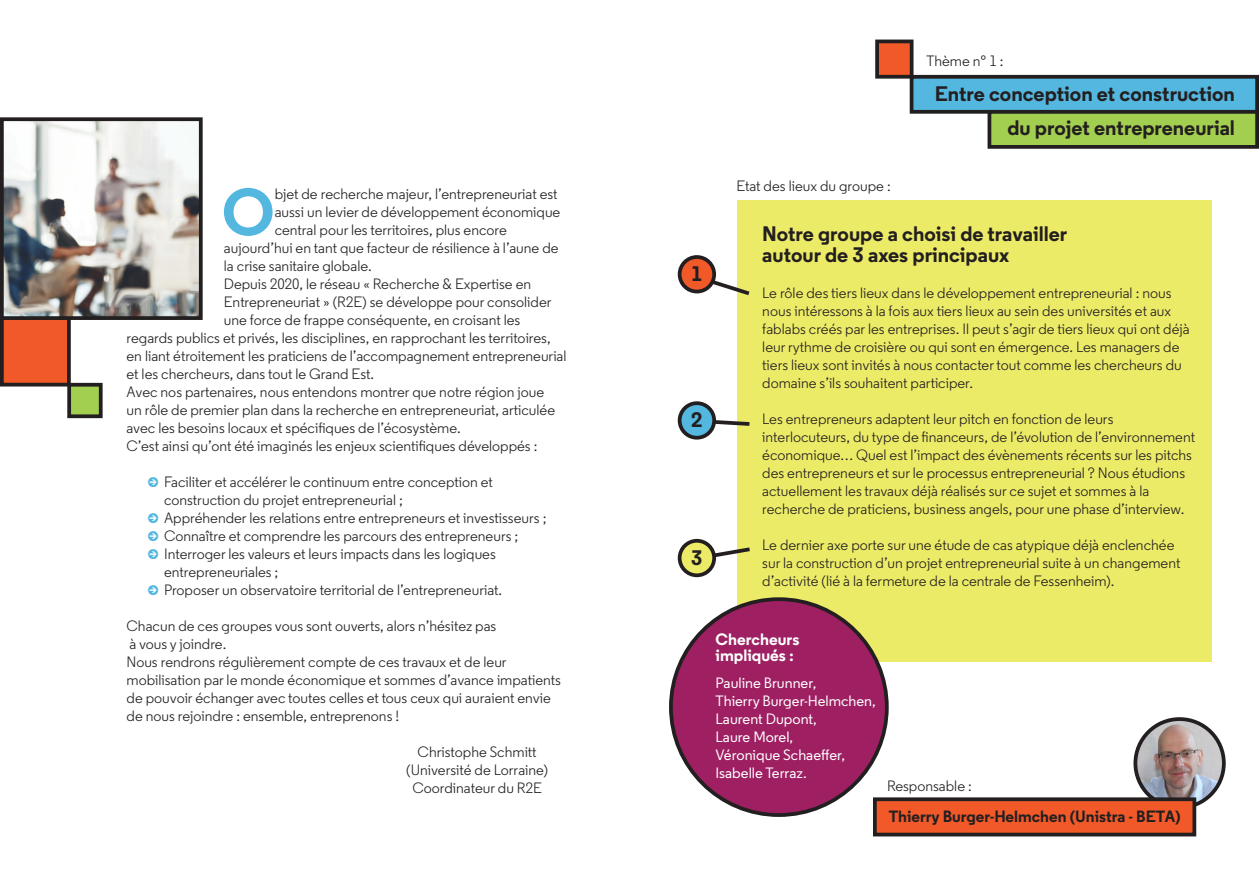
<style>
.page{position:relative;width:1259px;height:893px;background:#fff}
.page>*{position:absolute;margin:0;border:0;box-sizing:border-box;transform-origin:0 0}
.t1{font:700 66.45px "Regular";color:#54b7df}
.t2{font:700 21px "Regular";color:#231f20}
.t3{font:700 16.5px/16.5px "Regular";color:#fff}
.t4{font:700 16.35px "Regular";color:#231f20}
.t5{font:15px/18px "Regular";color:#231f20}
.t6{font:500 15px "Regular";color:#fff}
</style>
<div class="page">
<img style="left:1135px;top:719px;width:88px;height:88px;border-radius:44px">
<div style="left:1133px;top:717px;width:92px;height:92px;border:4px solid #231f20;border-radius:50%"></div>
<div style="left:737px;top:200px;width:474px;height:462px;background:#eceb68"></div>
<div style="left:911px;top:77px;width:346px;height:35px;background:#54b7df"></div>
<div style="left:909px;top:75px;width:350px;height:39px;border:4px solid #231f20"></div>
<div style="left:671px;top:599px;width:216px;height:216px;background:#9e1f62;border-radius:50%"></div>
<div style="left:877px;top:41px;width:34px;height:36px;background:#f15929"></div>
<div style="left:875px;top:40px;width:38px;height:39px;border:4px solid #231f20"></div>
<div style="left:2px;top:318px;width:67px;height:67px;background:#f15929"></div>
<div style="left:0;top:316px;width:71px;height:70px;border:4px solid #231f20"></div>
<div style="left:69px;top:385px;width:32px;height:31px;background:#a3cf50"></div>
<div style="left:67px;top:383px;width:36px;height:35px;border:4px solid #231f20"></div>
<div style="left:989px;top:112px;width:268px;height:35px;background:#a3cf50"></div>
<div style="left:987px;top:110px;width:272px;height:39px;border:4px solid #231f20"></div>
<img style="left:5px;top:122px;width:193px;height:193px">
<div style="left:0;top:117px;width:203px;height:203px;border:4px solid #231f20"></div>
<div style="left:679px;top:257px;width:35px;height:35px;background:#f15929;border-radius:50%"></div>
<div style="left:678px;top:255px;width:38px;height:38px;border:4px solid #231f20;border-radius:50%"></div>
<div style="left:679px;top:541px;width:35px;height:34px;background:#eceb68;border-radius:50%"></div>
<div style="left:678px;top:539px;width:38px;height:38px;border:4px solid #231f20;border-radius:50%"></div>
<div style="left:679px;top:403px;width:35px;height:35px;background:#54b7df;border-radius:50%"></div>
<div style="left:678px;top:401px;width:38px;height:39px;border:4px solid #231f20;border-radius:50%"></div>
<svg style="left:707px;top:277px;width:43px;height:19px"></svg>
<svg style="left:710px;top:545px;width:40px;height:15px"></svg>
<svg style="left:711px;top:418px;width:39px;height:10px"></svg>
<div style="left:875px;top:799px;width:319px;height:36px;background:#f15929"></div>
<div style="left:873px;top:797px;width:323px;height:39px;border:4px solid #231f20"></div>
<p class="t1" style="left:222px;top:169px;width:54px">O</p>
<p class="t5" style="left:275px;top:185px;width:284px">bjet de recherche majeur, l’entrepreneuriat est</p>
<p class="t5" style="left:275px;top:203px;width:287px">aussi un levier de développement économique</p>
<p class="t5" style="left:275px;top:221px;width:234px">central pour les territoires, plus encore</p>
<p class="t5" style="left:224px;top:239px;width:336px">aujourd’hui en tant que facteur de résilience à l’aune de</p>
<p class="t5" style="left:224px;top:257px;width:149px">la crise sanitaire globale.</p>
<p class="t5" style="left:224px;top:275px;width:309px">Depuis 2020, le réseau « Recherche &amp; Expertise en</p>
<p class="t5" style="left:224px;top:293px;width:329px">Entrepreneuriat » (R2E) se développe pour consolider</p>
<p class="t5" style="left:224px;top:311px;width:298px">une force de frappe conséquente, en croisant les</p>
<p class="t5" style="left:126px;top:329px;width:426px">regards publics et privés, les disciplines, en rapprochant les territoires,</p>
<p class="t5" style="left:126px;top:347px;width:441px">en liant étroitement les praticiens de l’accompagnement entrepreneurial</p>
<p class="t5" style="left:126px;top:365px;width:249px">et les chercheurs, dans tout le Grand Est.</p>
<p class="t5" style="left:126px;top:383px;width:430px">Avec nos partenaires, nous entendons montrer que notre région joue un rôle de premier plan dans la recherche en entrepreneuriat, articulée avec les besoins locaux et spécifiques de l’écosystème.</p>
<p class="t5" style="left:126px;top:437px;width:412px">C’est ainsi qu’ont été imaginés les enjeux scientifiques développés :</p>
<p class="t5" style="left:164px;top:473px;width:330px">Faciliter et accélérer le continuum entre conception et construction du projet entrepreneurial ;</p>
<p class="t5" style="left:164px;top:509px;width:384px">Appréhender les relations entre entrepreneurs et investisseurs ;</p>
<p class="t5" style="left:164px;top:527px;width:356px">Connaître et comprendre les parcours des entrepreneurs ;</p>
<p class="t5" style="left:164px;top:545px;width:333px">Interroger les valeurs et leurs impacts dans les logiques entrepreneuriales ;</p>
<p class="t5" style="left:164px;top:581px;width:340px">Proposer un observatoire territorial de l’entrepreneuriat.</p>
<p class="t5" style="left:126px;top:617px;width:371px">Chacun de ces groupes vous sont ouverts, alors n’hésitez pas</p>
<p class="t5" style="left:129px;top:635px;width:98px">à vous y joindre.</p>
<p class="t5" style="left:126px;top:653px;width:436px">Nous rendrons régulièrement compte de ces travaux et de leur mobilisation par le monde économique et sommes d’avance impatients de pouvoir échanger avec toutes celles et tous ceux qui auraient envie de nous rejoindre : ensemble, entreprenons !</p>
<p class="t5" style="left:406px;top:742px;width:143px;text-align:center">Christophe Schmitt (Université de Lorraine)</p>
<p class="t5" style="left:412px;top:778px;width:131px">Coordinateur du R2E</p>
<p class="t2" style="left:691px;top:260px;width:13px">1</p>
<p class="t2" style="left:691px;top:406px;width:13px">2</p>
<p class="t2" style="left:691px;top:544px;width:13px">3</p>
<p class="t5" style="left:926px;top:52px;width:79px">Thème n° 1 :</p>
<p class="t5" style="left:736px;top:176px;width:156px">Etat des lieux du groupe :</p>
<p class="t2" style="left:934px;top:80px;width:302px">Entre conception et construction</p>
<p class="t2" style="left:1007px;top:114px;width:229px">du projet entrepreneurial</p>
<p class="t2" style="left:762px;top:220px;width:306px">Notre groupe a choisi de travailler</p>
<p class="t2" style="left:762px;top:241px;width:249px">autour de 3 axes principaux</p>
<p class="t5" style="left:762px;top:284px;width:429px">Le rôle des tiers lieux dans le développement entrepreneurial : nous nous intéressons à la fois aux tiers lieux au sein des universités et aux fablabs créés par les entreprises. Il peut s’agir de tiers lieux qui ont déjà leur rythme de croisière ou qui sont en émergence. Les managers de tiers lieux sont invités à nous contacter tout comme les chercheurs du domaine s’ils souhaitent participer.</p>
<p class="t5" style="left:762px;top:410px;width:434px">Les entrepreneurs adaptent leur pitch en fonction de leurs interlocuteurs, du type de financeurs, de l’évolution de l’environnement économique… Quel est l’impact des évènements récents sur les pitchs des entrepreneurs et sur le processus entrepreneurial ? Nous étudions actuellement les travaux déjà réalisés sur ce sujet et sommes à la recherche de praticiens, business angels, pour une phase d’interview.</p>
<p class="t5" style="left:762px;top:536px;width:420px">Le dernier axe porte sur une étude de cas atypique déjà enclenchée sur la construction d’un projet entrepreneurial suite à un changement d’activité (lié à la fermeture de la centrale de Fessenheim).</p>
<p class="t3" style="left:715px;top:631px;width:85px">Chercheurs impliqués :</p>
<p class="t6" style="left:715px;top:673px;width:102px">Pauline Brunner,</p>
<p class="t6" style="left:715px;top:691px;width:162px">Thierry Burger-Helmchen,</p>
<p class="t6" style="left:715px;top:709px;width:103px">Laurent Dupont,</p>
<p class="t6" style="left:715px;top:727px;width:79px">Laure Morel,</p>
<p class="t6" style="left:715px;top:745px;width:131px">Véronique Schaeffer,</p>
<p class="t6" style="left:715px;top:763px;width:93px">Isabelle Terraz.</p>
<p class="t5" style="left:887px;top:776px;width:86px">Responsable :</p>
<p class="t4" style="left:888px;top:806px;width:293px">Thierry Burger-Helmchen (Unistra - BETA)</p>
</div>
